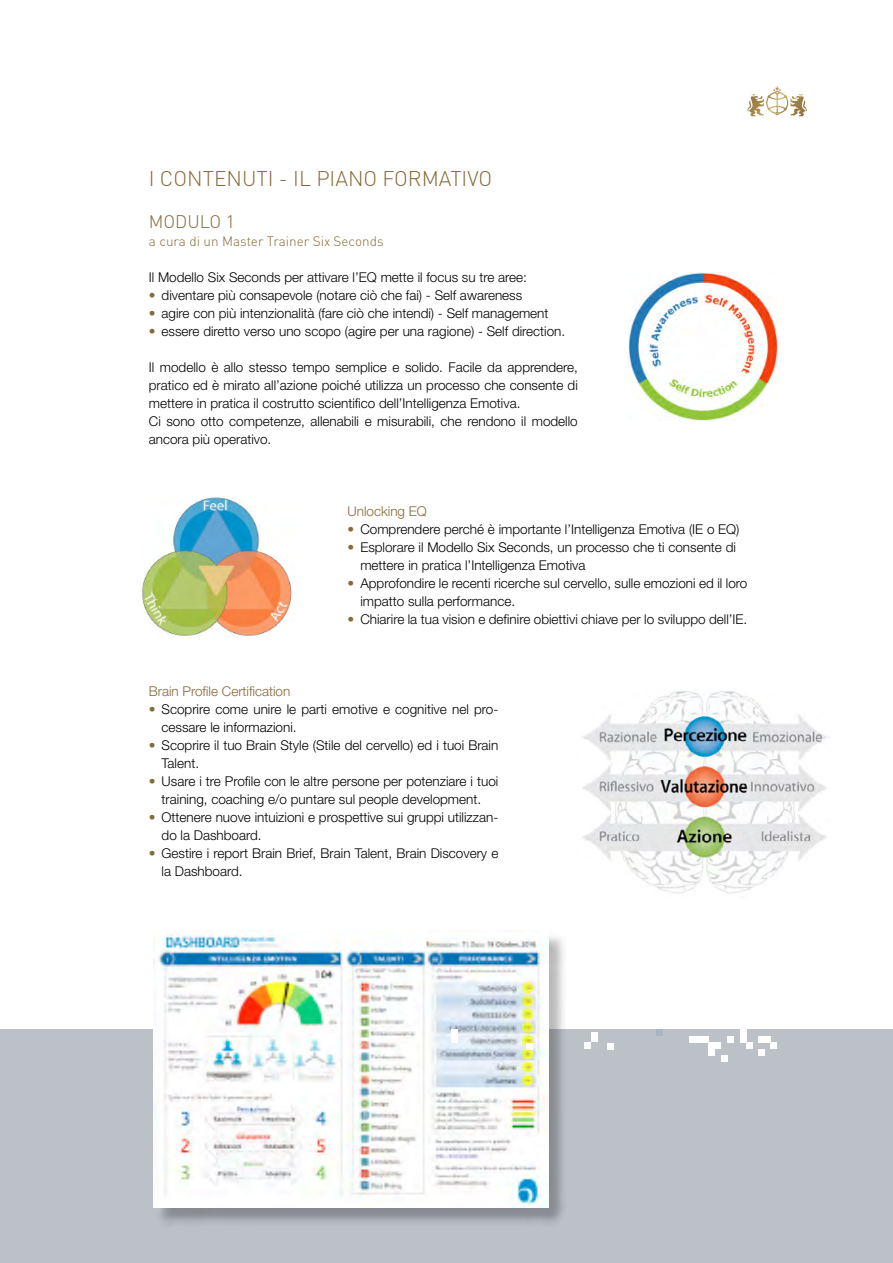
<style>
.page{position:relative;width:893px;height:1263px;background:#fff}
.page>*{position:absolute;margin:0;border:0;box-sizing:border-box;transform-origin:0 0}
.t1{font:300 21px "DIN";color:#856938}
.t2{font:300 18px "DIN";color:#856938}
.t3{font:300 13.5px/18px "Helvetica Neue LT Std";color:#000}
.t4{font:300 13.5px "Helvetica Neue LT Std";color:#856938}
.t5{font:300 13.5px "DIN";color:#856938}
.s1{color:#856938}
</style>
<div class="page">
<div style="left:0;top:1029px;width:893px;height:234px;background:#bcc1c8"></div>
<svg style="left:754px;top:85px;width:49px;height:30px"></svg>
<img style="left:629px;top:272px;width:148px;height:149px">
<img style="left:582px;top:691px;width:246px;height:203px">
<div style="left:156px;top:933px;width:411px;height:294px;background:#000;opacity:.28"></div>
<img style="left:154px;top:931px;width:394px;height:277px">
<img style="left:140px;top:497px;width:152px;height:141px">
<div style="left:771px;top:1042px;width:6px;height:7px;background:#fff"></div>
<div style="left:451px;top:1029px;width:6px;height:13px;background:#fff"></div>
<div style="left:764px;top:1036px;width:7px;height:6px;background:#fff"></div>
<svg style="left:758px;top:1049px;width:6px;height:6px"></svg>
<svg style="left:758px;top:1036px;width:6px;height:6px"></svg>
<div style="left:656px;top:1029px;width:6px;height:7px;background:#a9b5c2"></div>
<div style="left:746px;top:1042px;width:7px;height:7px;background:#fff"></div>
<div style="left:740px;top:1029px;width:6px;height:13px;background:#fff"></div>
<div style="left:526px;top:1043px;width:7px;height:6px;background:#fff"></div>
<div style="left:727px;top:1036px;width:7px;height:6px;background:#fff"></div>
<div style="left:721px;top:1055px;width:6px;height:7px;background:#fff"></div>
<div style="left:711px;top:1042px;width:10px;height:7px;background:#fff"></div>
<div style="left:708px;top:1049px;width:7px;height:6px;background:#fff"></div>
<div style="left:708px;top:1042px;width:7px;height:10px;background:#fff"></div>
<svg style="left:702px;top:1036px;width:6px;height:6px"></svg>
<div style="left:695px;top:1036px;width:7px;height:6px;background:#fff"></div>
<div style="left:689px;top:1036px;width:7px;height:6px;background:#fff"></div>
<div style="left:591px;top:1032px;width:6px;height:10px;background:#fff"></div>
<div style="left:585px;top:1042px;width:6px;height:7px;background:#fff"></div>
<div style="left:607px;top:1043px;width:7px;height:6px;background:#fff"></div>
<h1 class="t1" style="left:149px;top:165px;width:39px">i conten</h1>
<h1 class="t1" style="left:242px;top:165px;width:87px">uti - Il piano</h1>
<h1 class="t1" style="left:383px;top:165px;width:25px">formativo</h1>
<h2 class="t2" style="left:149px;top:210px;width:88px">MODULO 1</h2>
<p class="t5" style="left:149px;top:233px;width:236px">a cura di un Master Trainer Six Seconds</p>
<p class="t3" style="left:149px;top:268px;width:380px">Il Modello Six Seconds per attivare l’EQ mette il focus su tre aree:</p>
<p class="t3" style="left:149px;top:286px;width:375px"><span class="s1">•</span> diventare più consapevole (notare ciò che fai) - Self awareness</p>
<p class="t3" style="left:149px;top:304px;width:401px"><span class="s1">•</span> agire con più intenzionalità (fare ciò che intendi) - Self management</p>
<p class="t3" style="left:149px;top:322px;width:418px"><span class="s1">•</span> essere diretto verso uno scopo (agire per una ragione) - Self direction.</p>
<p class="t3" style="left:149px;top:358px;width:431px">Il modello è allo stesso tempo semplice e solido. Facile da apprendere, pratico ed è mirato all’azione poiché utilizza un processo che consente di mettere in pratica il costrutto scientifico dell’Intelligenza Emotiva.<br>Ci sono otto competenze, allenabili e misurabili, che rendono il modello ancora più operativo.</p>
<p class="t4" style="left:348px;top:503px;width:81px">Unlocking EQ</p>
<p class="t3" style="left:348px;top:520px;width:393px"><span class="s1">•</span> Comprendere perché è importante l’Intelligenza Emotiva (IE o EQ)</p>
<p class="t3" style="left:360px;top:538px;width:377px;text-indent:-13px"><span class="s1">•</span> Esplorare il Modello Six Seconds, un processo che ti consente di mettere in pratica l’Intelligenza Emotiva</p>
<p class="t3" style="left:360px;top:574px;width:388px;text-indent:-13px"><span class="s1">•</span> Approfondire le recenti ricerche sul cervello, sulle emozioni ed il loro impatto sulla performance.</p>
<p class="t3" style="left:348px;top:610px;width:401px"><span class="s1">•</span> Chiarire la tua vision e definire obiettivi chiave per lo sviluppo dell’IE.</p>
<p class="t4" style="left:149px;top:683px;width:143px">Brain Profile Certification</p>
<p class="t3" style="left:162px;top:700px;width:338px;text-indent:-13px"><span class="s1">•</span> Scoprire come unire le parti emotive e cognitive nel pro&shy;cessare le informazioni.</p>
<p class="t3" style="left:162px;top:736px;width:338px;text-indent:-13px"><span class="s1">•</span> Scoprire il tuo Brain Style (Stile del cervello) ed i tuoi Brain<br>Talent.</p>
<p class="t3" style="left:149px;top:772px;width:351px;text-align:center"><span class="s1">•</span> Usare i tre Profile con le altre persone per potenziare i tuoi training, coaching e/o puntare sul people development.</p>
<p class="t3" style="left:162px;top:808px;width:338px;text-indent:-13px"><span class="s1">•</span> Ottenere nuove intuizioni e prospettive sui gruppi utilizzan&shy;do la Dashboard.</p>
<p class="t3" style="left:162px;top:844px;width:338px;text-indent:-13px"><span class="s1">•</span> Gestire i report Brain Brief, Brain Talent, Brain Discovery e la Dashboard.</p>
</div>
